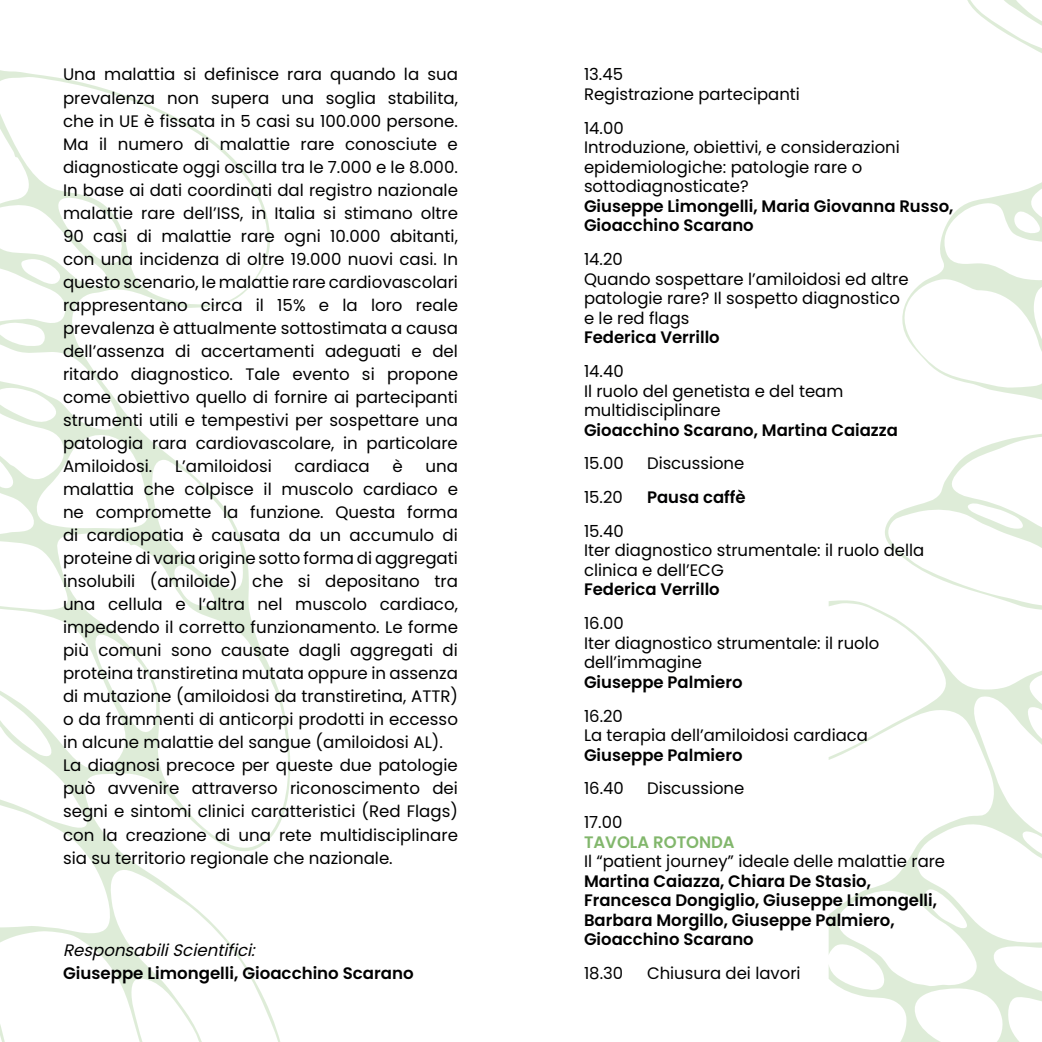
<style>
.page{position:relative;width:1042px;height:1042px;background:#fff}
.page>*{position:absolute;margin:0;border:0;box-sizing:border-box;transform-origin:0 0}
.t1{font:16.62px/23.1px "Poppins";color:#000001}
.t2{font:600 16.62px/19.6px "Poppins";color:#000001}
.t3{font:italic 16.62px "Poppins";color:#000001}
.t4{font:600 16.62px "Poppins";color:#82b76c}
</style>
<div class="page">
<svg style="left:0;top:70px;width:290px;height:972px"></svg>
<svg style="left:828px;top:0;width:214px;height:1042px"></svg>
<p class="t1" style="left:63px;top:63px;width:396px;text-align:justify">Una malattia si definisce rara quando la sua prevalenza non supera una soglia stabilita, che in UE è fissata in 5 casi su 100.000 persone.<br>Ma il numero di malattie rare conosciute e diagnosticate oggi oscilla tra le 7.000 e le 8.000.<br>In base ai dati coordinati dal registro nazionale malattie rare dell’ISS, in Italia si stimano oltre 90 casi di malattie rare ogni 10.000 abitanti, con una incidenza di oltre 19.000 nuovi casi. In questo scenario, le malattie rare cardiovascolari rappresentano circa il 15% e la loro reale prevalenza è attualmente sottostimata a causa dell’assenza di accertamenti adeguati e del ritardo diagnostico. Tale evento si propone come obiettivo quello di fornire ai partecipanti strumenti utili e tempestivi per sospettare una patologia rara cardiovascolare, in particolare Amiloidosi.</p>
<p class="t1" style="left:175px;top:455px;width:98px">L’amiloidosi</p>
<p class="t1" style="left:294px;top:455px;width:77px">cardiaca</p>
<p class="t1" style="left:392px;top:455px;width:12px">è</p>
<p class="t1" style="left:63px;top:455px;width:396px;text-indent:362px">una malattia che colpisce il muscolo cardiaco e ne compromette la funzione. Questa forma di cardiopatia è causata da un accumulo di proteine di varia origine sotto forma di aggregati insolubili (amiloide) che si depositano tra una cellula e l’altra nel muscolo cardiaco, impedendo il corretto funzionamento. Le forme più comuni sono causate dagli aggregati di proteina transtiretina mutata oppure in assenza di mutazione (amiloidosi da transtiretina, ATTR) o da frammenti di anticorpi prodotti in eccesso in alcune malattie del sangue (amiloidosi AL).<br>La diagnosi precoce per queste due patologie può avvenire attraverso riconoscimento dei segni e sintomi clinici caratteristici (Red Flags) con la creazione di una rete multidisciplinare sia su territorio regionale che nazionale.</p>
<p class="t3" style="left:63px;top:940px;width:199px">ResponsabiliScientifici:</p>
<p class="t2" style="left:63px;top:963px;width:352px">Giuseppe Limongelli, Gioacchino Scarano</p>
<p class="t1" style="left:584px;top:65px;width:217px;line-height:19.6px">13.45<br>Registrazione partecipanti</p>
<p class="t1" style="left:584px;top:118px;width:317px;line-height:19.6px">14.00<br>Introduzione, obiettivi, e considerazioni epidemiologiche: patologie rare o sottodiagnosticate?</p>
<p class="t2" style="left:584px;top:196px;width:371px">Giuseppe Limongelli, Maria Giovanna Russo,<br>Gioacchino Scarano</p>
<p class="t1" style="left:584px;top:250px;width:326px;line-height:19.6px">14.20<br>Quando sospettare l’amiloidosi ed altre patologie rare? Il sospetto diagnostico e le red flags</p>
<p class="t2" style="left:584px;top:328px;width:137px">Federica Verrillo</p>
<p class="t1" style="left:584px;top:361px;width:261px;line-height:19.6px">14.40<br>Il ruolo del genetista e del team multidisciplinare</p>
<p class="t2" style="left:584px;top:420px;width:315px">Gioacchino Scarano, Martina Caiazza</p>
<p class="t1" style="left:584px;top:452px;width:41px">15.00</p>
<p class="t1" style="left:647px;top:452px;width:99px">Discussione</p>
<p class="t1" style="left:584px;top:486px;width:40px">15.20</p>
<p class="t2" style="left:647px;top:487px;width:100px">Pausa caffè</p>
<p class="t1" style="left:584px;top:521px;width:342px;line-height:19.6px">15.40<br>Iter diagnostico strumentale: il ruolo della clinica e dell’ECG</p>
<p class="t2" style="left:584px;top:580px;width:137px">Federica Verrillo</p>
<p class="t1" style="left:584px;top:614px;width:297px;line-height:19.6px">16.00<br>Iter diagnostico strumentale: il ruolo dell’immagine</p>
<p class="t2" style="left:584px;top:672px;width:160px">Giuseppe Palmiero</p>
<p class="t1" style="left:584px;top:706px;width:285px;line-height:19.6px">16.20<br>La terapia dell’amiloidosi cardiaca</p>
<p class="t2" style="left:584px;top:745px;width:160px">Giuseppe Palmiero</p>
<p class="t1" style="left:584px;top:777px;width:41px">16.40</p>
<p class="t1" style="left:647px;top:777px;width:99px">Discussione</p>
<p class="t1" style="left:584px;top:811px;width:40px">17.00</p>
<p class="t4" style="left:584px;top:832px;width:152px">TAVOLA ROTONDA</p>
<p class="t1" style="left:584px;top:850px;width:363px">Il “patient journey” ideale delle malattie rare</p>
<p class="t2" style="left:584px;top:871px;width:354px">Martina Caiazza, Chiara De Stasio, Francesca Dongiglio, Giuseppe Limongelli, Barbara Morgillo, Giuseppe Palmiero, Gioacchino Scarano</p>
<p class="t1" style="left:584px;top:962px;width:41px">18.30</p>
<p class="t1" style="left:647px;top:962px;width:155px">Chiusura dei lavori</p>
</div>
